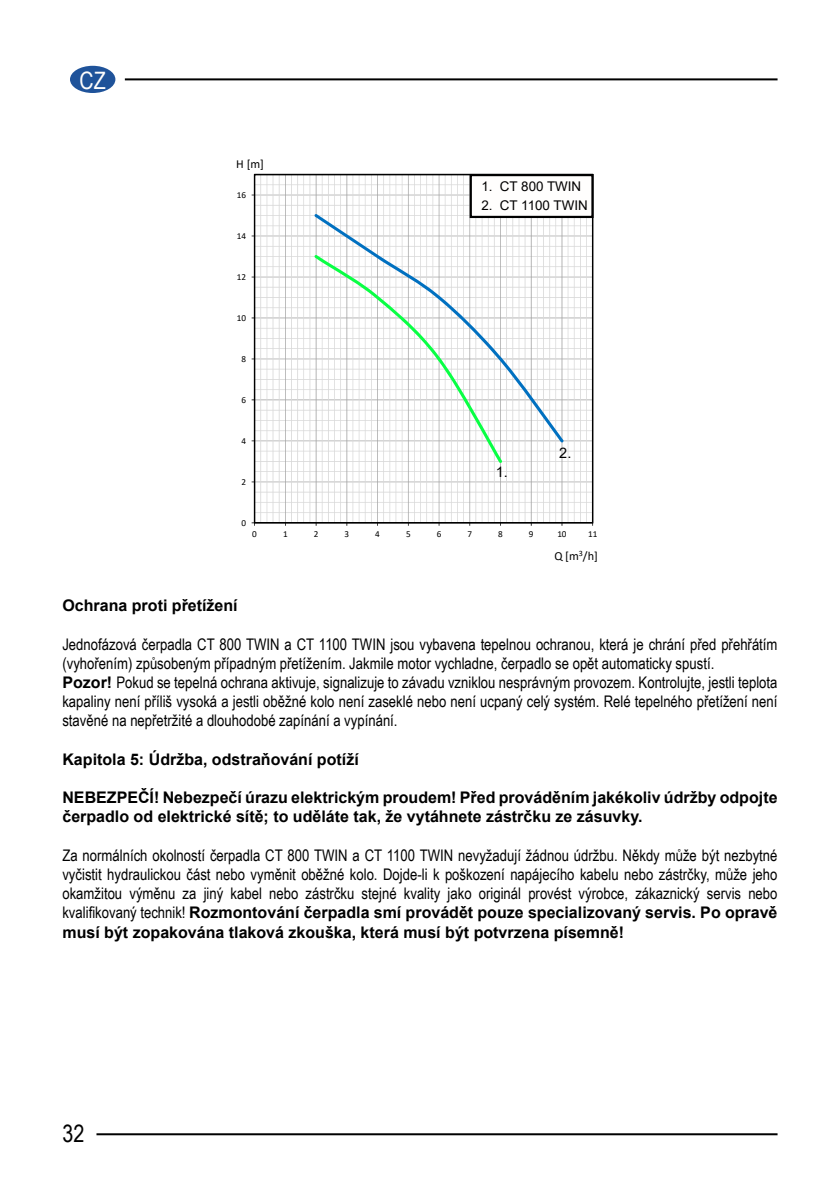
<style>
.page{position:relative;width:840px;height:1191px;background:#fff}
.page>*{position:absolute;margin:0;border:0;box-sizing:border-box;transform-origin:0 0}
.t1{font:24px "Arial Narrow";color:#000}
.t2{font:24px "Arial Narrow";color:#fffefd}
.t3{font:16px/19.2px "Arial Narrow";color:#000}
.t4{font:700 16px/19.2px "Arial";color:#000}
.t5{font:14.4px "Arial";color:#000}
.t6{font:13.4px "Arial";color:#000}
.t7{font:12.2px "Calibri";color:#000}
.t8{font:9.2px "Calibri";letter-spacing:-.005em;color:#000}
.s1{font-family:"Arial";font-weight:700}
.s2{font-family:"Arial Narrow";font-weight:400}
</style>
<div class="page">
<hr style="left:125px;top:78px;width:652px;height:2px;background:#000">
<div style="left:70px;top:66px;width:45px;height:27px;background:#1f539a;border-radius:50%"></div>
<hr style="left:96px;top:1133px;width:681px;height:2px;background:#000">
<svg style="left:251px;top:173px;width:343px;height:353px"></svg>
<div style="left:470px;top:175px;width:122px;height:42px;background:#fffefd"></div>
<div style="left:469px;top:174px;width:124px;height:44px;border:2px solid #000"></div>
<h1 class="t2" style="left:79px;top:63px;width:28px">CZ</h1>
<p class="t7" style="left:236px;top:156px;width:29px">H [m]</p>
<p class="t8" style="left:237px;top:188px;width:11px">16</p>
<p class="t8" style="left:237px;top:229px;width:11px">14</p>
<p class="t8" style="left:237px;top:270px;width:11px">12</p>
<p class="t8" style="left:237px;top:311px;width:11px">10</p>
<p class="t8" style="left:241px;top:352px;width:6px">8</p>
<p class="t8" style="left:241px;top:393px;width:6px">6</p>
<p class="t8" style="left:241px;top:434px;width:6px">4</p>
<p class="t8" style="left:241px;top:475px;width:6px">2</p>
<p class="t8" style="left:241px;top:516px;width:6px">0</p>
<p class="t6" style="left:481px;top:177px;width:101px">1. CT 800 TWIN</p>
<p class="t6" style="left:481px;top:196px;width:108px">2. CT 1100 TWIN</p>
<p class="t5" style="left:495px;top:462px;width:14px">1.</p>
<p class="t5" style="left:559px;top:443px;width:14px">2.</p>
<p class="t8" style="left:252px;top:528px;width:6px">0</p>
<p class="t8" style="left:283px;top:528px;width:6px">1</p>
<p class="t8" style="left:313px;top:528px;width:6px">2</p>
<p class="t8" style="left:344px;top:528px;width:6px">3</p>
<p class="t8" style="left:375px;top:528px;width:6px">4</p>
<p class="t8" style="left:406px;top:528px;width:6px">5</p>
<p class="t8" style="left:436px;top:528px;width:6px">6</p>
<p class="t8" style="left:467px;top:528px;width:6px">7</p>
<p class="t8" style="left:498px;top:528px;width:6px">8</p>
<p class="t8" style="left:528px;top:528px;width:6px">9</p>
<p class="t8" style="left:557px;top:528px;width:11px">10</p>
<p class="t8" style="left:587px;top:528px;width:11px">11</p>
<p class="t7" style="left:554px;top:547px;width:45px">Q [m<sup>3</sup>/h]</p>
<p class="t4" style="left:62px;top:596px;width:177px">Ochrana proti přetížení</p>
<p class="t3" style="left:62px;top:633px;width:716px">Jednofázová čerpadla CT 800 TWIN a CT 1100 TWIN jsou vybavena tepelnou ochranou, která je chrání před přehřátím (vyhořením) způsobeným případným přetížením. Jakmile motor vychladne, čerpadlo se opět automaticky spustí.<br><span class="s1">Pozor!</span> Pokud se tepelná ochrana aktivuje, signalizuje to závadu vzniklou nesprávným provozem. Kontrolujte, jestli teplota kapaliny není příliš vysoká a jestli oběžné kolo není zaseklé nebo není ucpaný celý systém. Relé tepelného přetížení není stavěné na nepřetržité a dlouhodobé zapínání a vypínání.</p>
<p class="t4" style="left:62px;top:749px;width:298px">Kapitola 5: Údržba, odstraňování potíží</p>
<p class="t4" style="left:62px;top:788px;width:716px">NEBEZPEČÍ! Nebezpečí úrazu elektrickým proudem! Před prováděním jakékoliv údržby odpojte čerpadlo od elektrické sítě; to uděláte tak, že vytáhnete zástrčku ze zásuvky.</p>
<p class="t3" style="left:62px;top:845px;width:716px;text-align:justify">Za normálních okolností čerpadla CT 800 TWIN a CT 1100 TWIN nevyžadují žádnou údržbu. Někdy může být nezbytné vyčistit hydraulickou část nebo vyměnit oběžné kolo. Dojde-li k poškození napájecího kabelu nebo zástrčky, může jeho okamžitou výměnu za jiný kabel nebo zástrčku stejné kvality jako originál provést výrobce, zákaznický servis nebo</p>
<p class="t4" style="left:62px;top:903px;width:716px"><span class="s2">kvalifikovaný technik!</span> Rozmontování čerpadla smí provádět pouze specializovaný servis. Po opravě musí být zopakována tlaková zkouška, která musí být potvrzena písemně!</p>
<h1 class="t1" style="left:62px;top:1115px;width:23px">32</h1>
</div>
